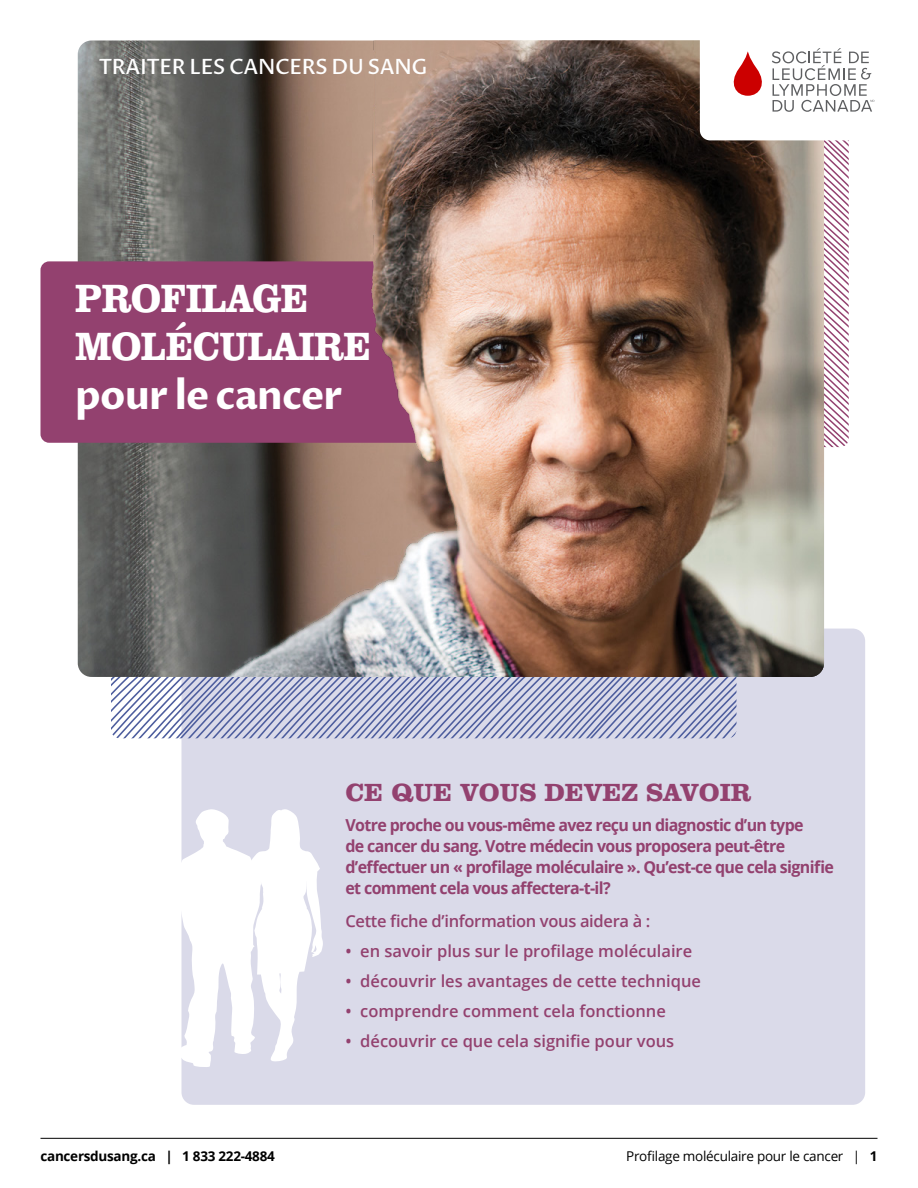
<style>
.page{position:relative;width:918px;height:1188px;background:#fff}
.page>*{position:absolute;margin:0;border:0;box-sizing:border-box;transform-origin:0 0}
.t1{font:700 40.5px/48.6px "Clarendon BT";letter-spacing:-.02em;color:#fff;scale:.92 1}
.t2{font:700 40.5px "Proza Libre";letter-spacing:-.02em;color:#fff;scale:.96 1}
.t3{font:700 25.5px "Clarendon BT";color:#93416f}
.t4{font:500 21px "Proza Libre";letter-spacing:-.02em;color:#fff}
.t5{font:700 16.5px/21px "Open Sans";letter-spacing:-.04em;color:#93416f}
.t6{font:600 16.5px "Open Sans";color:#93416f}
.t7{font:600 16.5px "Open Sans";letter-spacing:-.02em;color:#93416f}
.t8{font:13.5px "Open Sans";letter-spacing:-.02em;color:#000}
.t9{font:700 13.5px "Open Sans";letter-spacing:-.02em;color:#000}
.s1{font-weight:700}
</style>
<div class="page">
<div style="left:181px;top:629px;width:684px;height:476px;background:#dadae9;border-radius:12px"></div>
<svg style="left:111px;top:677px;width:626px;height:61px"></svg>
<img style="left:78px;top:40px;width:746px;height:637px">
<hr style="left:40px;top:1138px;width:838px;height:1px;background:#000">
<svg style="left:181px;top:809px;width:142px;height:259px"></svg>
<svg style="left:40px;top:261px;width:411px;height:182px;fill:#93416f"></svg>
<svg style="left:700px;top:40px;width:175px;height:407px"></svg>
<p class="t4" style="left:99px;top:54px;width:330px">TRAITER LES CANCERS DU SANG</p>
<h1 class="t1" style="left:75px;top:273px;width:323px">PROFILAGE<br>MOLÉCULAIRE</h1>
<h1 class="t2" style="left:75px;top:370px;width:280px">pour le cancer</h1>
<h2 class="t3" style="left:345px;top:777px;width:407px">CE QUE VOUS DEVEZ SAVOIR</h2>
<p class="t5" style="left:345px;top:814px;width:490px">Votre proche ou vous-même avez reçu un diagnostic d’un type<br>de cancer du sang. Votre médecin vous proposera peut-être d’effectuer un « profilage moléculaire ». Qu’est-ce que cela signifie et comment cela vous affectera-t-il?</p>
<p class="t7" style="left:345px;top:910px;width:306px">Cette fiche d’information vous aidera à :</p>
<p class="t6" style="left:345px;top:940px;width:348px">• en savoir plus sur le profilage moléculaire</p>
<p class="t6" style="left:345px;top:970px;width:357px">• découvrir les avantages de cette technique</p>
<p class="t6" style="left:345px;top:1000px;width:322px">• comprendre comment cela fonctionne</p>
<p class="t6" style="left:345px;top:1030px;width:330px">• découvrir ce que cela signifie pour vous</p>
<p class="t9" style="left:40px;top:1147px;width:236px">cancersdusang.ca | 1 833 222-4884</p>
<p class="t8" style="left:626px;top:1147px;width:253px">Profilage moléculaire pour le cancer | <span class="s1">1</span></p>
</div>
